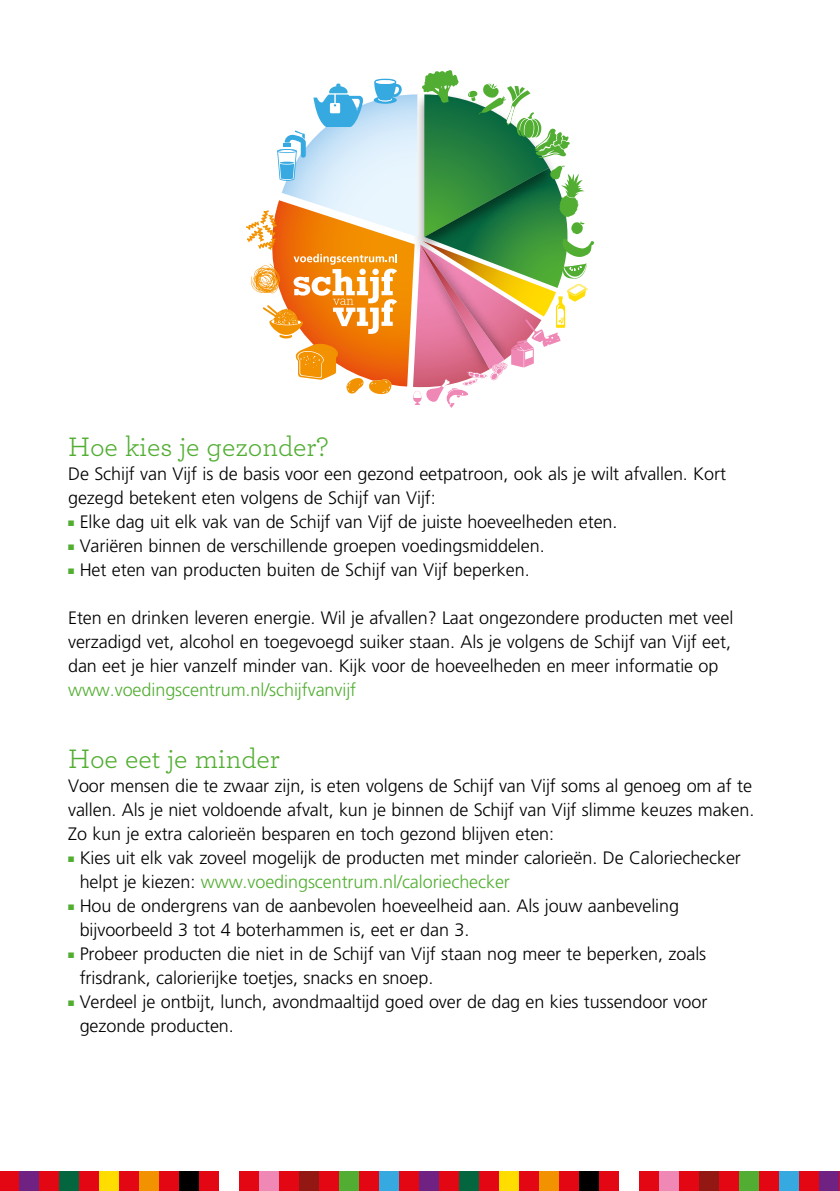
<style>
.page{position:relative;width:840px;height:1191px;background:#fff}
.page>*{position:absolute;margin:0;border:0;box-sizing:border-box;transform-origin:0 0}
.t1{font:28px "Archer";color:#52ae32}
.t2{font:300 18px/24px "Frutiger";letter-spacing:-.005em;color:#000}
.t3{font:300 18px "Frutiger";letter-spacing:-.005em;color:#52ae32}
.s1{color:#52ae32}
</style>
<div class="page">
<div style="left:0;top:1171px;width:20px;height:20px;background:#e30613"></div>
<div style="left:20px;top:1171px;width:20px;height:20px;background:#702283"></div>
<div style="left:40px;top:1171px;width:20px;height:20px;background:#e30613"></div>
<div style="left:60px;top:1171px;width:20px;height:20px;background:#04663f"></div>
<div style="left:80px;top:1171px;width:20px;height:20px;background:#e30613"></div>
<div style="left:100px;top:1171px;width:20px;height:20px;background:#fd0"></div>
<div style="left:120px;top:1171px;width:20px;height:20px;background:#e30613"></div>
<div style="left:140px;top:1171px;width:20px;height:20px;background:#f39200"></div>
<div style="left:160px;top:1171px;width:20px;height:20px;background:#e30613"></div>
<div style="left:180px;top:1171px;width:20px;height:20px;background:#000"></div>
<div style="left:200px;top:1171px;width:20px;height:20px;background:#e30613"></div>
<div style="left:239px;top:1171px;width:20px;height:20px;background:#e30613"></div>
<div style="left:259px;top:1171px;width:20px;height:20px;background:#f088b6"></div>
<div style="left:279px;top:1171px;width:20px;height:20px;background:#e30613"></div>
<div style="left:299px;top:1171px;width:20px;height:20px;background:#931813"></div>
<div style="left:319px;top:1171px;width:20px;height:20px;background:#e30613"></div>
<div style="left:339px;top:1171px;width:20px;height:20px;background:#52ae32"></div>
<div style="left:359px;top:1171px;width:20px;height:20px;background:#e30613"></div>
<div style="left:379px;top:1171px;width:20px;height:20px;background:#36a9e1"></div>
<div style="left:399px;top:1171px;width:20px;height:20px;background:#e30613"></div>
<div style="left:419px;top:1171px;width:20px;height:20px;background:#702283"></div>
<div style="left:439px;top:1171px;width:20px;height:20px;background:#e30613"></div>
<div style="left:459px;top:1171px;width:20px;height:20px;background:#04663f"></div>
<div style="left:479px;top:1171px;width:20px;height:20px;background:#e30613"></div>
<div style="left:499px;top:1171px;width:20px;height:20px;background:#fd0"></div>
<div style="left:519px;top:1171px;width:20px;height:20px;background:#e30613"></div>
<div style="left:539px;top:1171px;width:20px;height:20px;background:#f39200"></div>
<div style="left:559px;top:1171px;width:20px;height:20px;background:#e30613"></div>
<div style="left:579px;top:1171px;width:20px;height:20px;background:#000"></div>
<div style="left:599px;top:1171px;width:20px;height:20px;background:#e30613"></div>
<div style="left:639px;top:1171px;width:20px;height:20px;background:#e30613"></div>
<div style="left:659px;top:1171px;width:20px;height:20px;background:#f088b6"></div>
<div style="left:679px;top:1171px;width:20px;height:20px;background:#e30613"></div>
<div style="left:699px;top:1171px;width:20px;height:20px;background:#931813"></div>
<div style="left:719px;top:1171px;width:20px;height:20px;background:#e30613"></div>
<div style="left:739px;top:1171px;width:20px;height:20px;background:#52ae32"></div>
<div style="left:759px;top:1171px;width:20px;height:20px;background:#e30613"></div>
<div style="left:779px;top:1171px;width:20px;height:20px;background:#36a9e1"></div>
<div style="left:799px;top:1171px;width:20px;height:20px;background:#e30613"></div>
<div style="left:819px;top:1171px;width:20px;height:20px;background:#702283"></div>
<svg style="left:839px;top:1171px;width:1px;height:20px"></svg>
<svg style="left:246px;top:70px;width:348px;height:338px"></svg>
<h1 class="t1" style="left:68px;top:427px;width:262px">Hoe kies je gezonder?</h1>
<p class="t2" style="left:68px;top:462px;width:659px">De Schijf van Vijf is de basis voor een gezond eetpatroon, ook als je wilt afvallen. Kort gezegd betekent eten volgens de Schijf van Vijf:</p>
<p class="t2" style="left:68px;top:510px;width:550px"><span class="s1">■</span> Elke dag uit elk vak van de Schijf van Vijf de juiste hoeveelheden eten.</p>
<p class="t2" style="left:68px;top:534px;width:478px"><span class="s1">■</span> Variëren binnen de verschillende groepen voedingsmiddelen.</p>
<p class="t2" style="left:68px;top:558px;width:463px"><span class="s1">■</span> Het eten van producten buiten de Schijf van Vijf beperken.</p>
<p class="t2" style="left:68px;top:606px;width:666px">Eten en drinken leveren energie. Wil je afvallen? Laat ongezondere producten met veel verzadigd vet, alcohol en toegevoegd suiker staan. Als je volgens de Schijf van Vijf eet, dan eet je hier vanzelf minder van. Kijk voor de hoeveelheden en meer informatie op</p>
<p class="t3" style="left:68px;top:680px;width:289px">www.voedingscentrum.nl/schijfvanvijf</p>
<h1 class="t1" style="left:68px;top:739px;width:213px">Hoe eet je minder</h1>
<p class="t2" style="left:68px;top:774px;width:687px">Voor mensen die te zwaar zijn, is eten volgens de Schijf van Vijf soms al genoeg om af te vallen. Als je niet voldoende afvalt, kun je binnen de Schijf van Vijf slimme keuzes maken.<br>Zo kun je extra calorieën besparen en toch gezond blijven eten:</p>
<p class="t2" style="left:80px;top:846px;width:662px;text-indent:-12px"><span class="s1">■</span> Kies uit elk vak zoveel mogelijk de producten met minder calorieën. De Caloriechecker helpt je kiezen: <span class="s1">www.voedingscentrum.nl/caloriechecker</span></p>
<p class="t2" style="left:80px;top:894px;width:600px;text-indent:-12px"><span class="s1">■</span> Hou de ondergrens van de aanbevolen hoeveelheid aan. Als jouw aanbeveling bijvoorbeeld 3 tot 4 boterhammen is, eet er dan 3.</p>
<p class="t2" style="left:80px;top:942px;width:627px;text-indent:-12px"><span class="s1">■</span> Probeer producten die niet in de Schijf van Vijf staan nog meer te beperken, zoals frisdrank, calorierijke toetjes, snacks en snoep.</p>
<p class="t2" style="left:80px;top:990px;width:628px;text-indent:-12px"><span class="s1">■</span> Verdeel je ontbijt, lunch, avondmaaltijd goed over de dag en kies tussendoor voor gezonde producten.</p>
</div>
